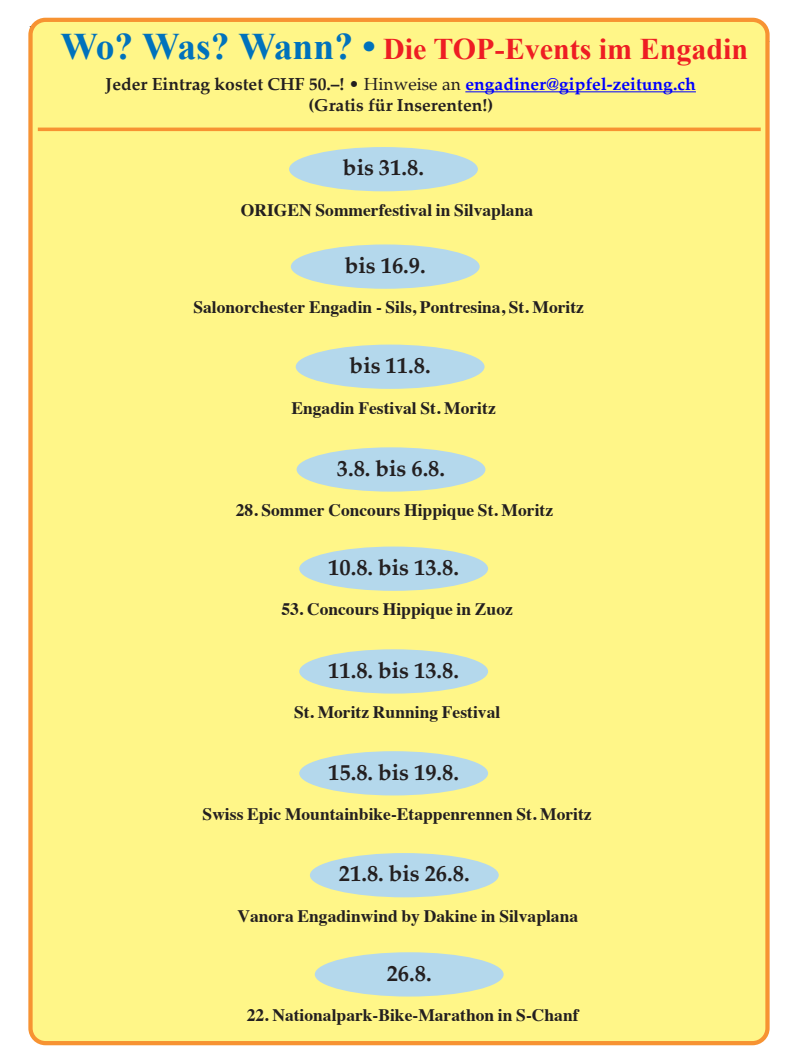
<style>
.page{position:relative;width:798px;height:1063px;background:#fff}
.page>*{position:absolute;margin:0;border:0;box-sizing:border-box;transform-origin:0 0}
.t1{font:700 30px "Times New Roman";color:#ee1d23}
.Seitenrubrik{font:700 22.5px "Palatia";color:#231f20}
.Lauftext{font:700 17.5px "Times";color:#231f20}
.t2{font:700 17.5px "Palatia";color:#00f}
.t3{font:700 17.5px "Palatia";color:#231f20}
.s1{font-size:37.5px;color:#0072bc}
.s2{color:#231f20}
.s3{font-weight:400;color:#231f20}
</style>
<div class="page">
<div style="left:30px;top:20px;width:737px;height:1023px;background:#fff688;border-radius:15px"></div>
<div style="left:28px;top:18px;width:741px;height:1027px;border:4px solid #f79332;border-radius:15px"></div>
<hr style="left:38px;top:128px;width:722px;height:3px;background:#f79332">
<hr style="left:465px;top:91px;width:230px;height:1px;background:#00f">
<div style="left:289px;top:147px;width:188px;height:44px;background:#b4d8ec;border-radius:50%"></div>
<div style="left:291px;top:244px;width:188px;height:45px;background:#b4d8ec;border-radius:50%"></div>
<div style="left:295px;top:345px;width:189px;height:44px;background:#b4d8ec;border-radius:50%"></div>
<div style="left:296px;top:447px;width:189px;height:45px;background:#b4d8ec;border-radius:50%"></div>
<div style="left:299px;top:547px;width:189px;height:44px;background:#b4d8ec;border-radius:50%"></div>
<div style="left:299px;top:649px;width:189px;height:45px;background:#b4d8ec;border-radius:50%"></div>
<div style="left:299px;top:751px;width:189px;height:44px;background:#b4d8ec;border-radius:50%"></div>
<div style="left:310px;top:853px;width:188px;height:44px;background:#b4d8ec;border-radius:50%"></div>
<div style="left:314px;top:952px;width:189px;height:45px;background:#b4d8ec;border-radius:50%"></div>
<p class="t1" style="left:60px;top:28px;width:689px"><span class="s1">Wo? Was? Wann? •</span> Die TOP-Events im Engadin</p>
<p class="t2" style="left:106px;top:74px;width:591px"><span class="s2">Jeder Eintrag kostet CHF 50.–!</span> <span class="s3">• Hinweise an</span> engadiner@gipfel-zeitung.ch</p>
<p class="t3" style="left:308px;top:95px;width:186px">(Gratis für Inserenten!)</p>
<p class="Seitenrubrik" style="left:343px;top:154px;width:83px">bis 31.8.</p>
<p class="Lauftext" style="left:241px;top:193px;width:294px">ORIGEN Sommerfestival in Silvaplana</p>
<p class="Seitenrubrik" style="left:344px;top:252px;width:83px">bis 16.9.</p>
<p class="Lauftext" style="left:193px;top:291px;width:392px">Salonorchester Engadin - Sils, Pontresina, St. Moritz</p>
<p class="Seitenrubrik" style="left:349px;top:352px;width:83px">bis 11.8.</p>
<p class="Lauftext" style="left:291px;top:391px;width:206px">Engadin Festival St. Moritz</p>
<p class="Seitenrubrik" style="left:337px;top:454px;width:110px">3.8. bis 6.8.</p>
<p class="Lauftext" style="left:236px;top:494px;width:319px">28. Sommer Concours Hippique St. Moritz</p>
<p class="Seitenrubrik" style="left:328px;top:554px;width:132px">10.8. bis 13.8.</p>
<p class="Lauftext" style="left:281px;top:593px;width:233px">53. Concours Hippique in Zuoz</p>
<p class="Seitenrubrik" style="left:328px;top:656px;width:132px">11.8. bis 13.8.</p>
<p class="Lauftext" style="left:294px;top:696px;width:208px">St. Moritz Running Festival</p>
<p class="Seitenrubrik" style="left:328px;top:758px;width:132px">15.8. bis 19.8.</p>
<p class="Lauftext" style="left:202px;top:797px;width:390px">Swiss Epic Mountainbike-Etappenrennen St. Moritz</p>
<p class="Seitenrubrik" style="left:339px;top:860px;width:132px">21.8. bis 26.8.</p>
<p class="Lauftext" style="left:237px;top:899px;width:342px">Vanora Engadinwind by Dakine in Silvaplana</p>
<p class="Seitenrubrik" style="left:386px;top:959px;width:46px">26.8.</p>
<p class="Lauftext" style="left:247px;top:999px;width:333px">22. Nationalpark-Bike-Marathon in S-Chanf</p>
</div>
